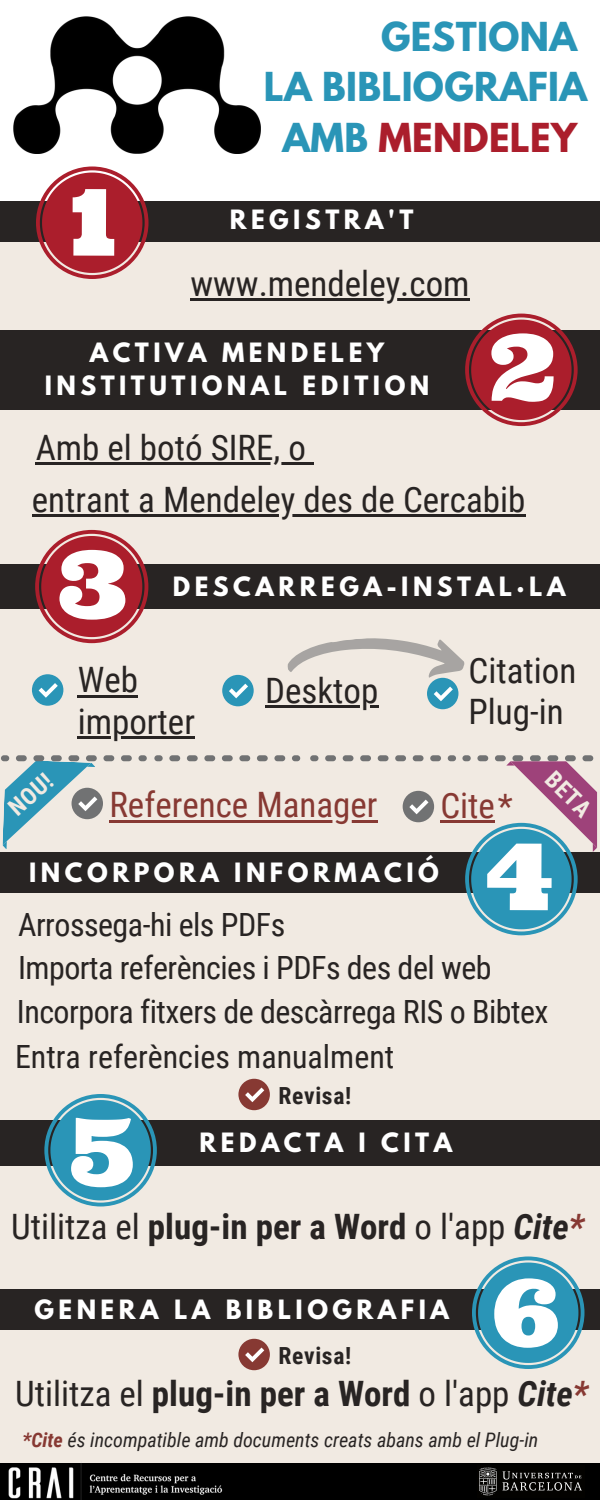
<style>
.page{position:relative;width:600px;height:1500px;background:#f1eae2}
.page>*{position:absolute;margin:0;border:0;box-sizing:border-box;transform-origin:0 0}
.t1{font:700 35.4px/50.2px "League Spartan";letter-spacing:.01em;color:#2a95b7;text-align:right}
.t2{font:35px/41.2px "Roboto Condensed";color:#282423}
.t3{font:35px "Roboto Condensed";color:#873933}
.t4{font:32px/44.6px "Roboto Condensed";letter-spacing:-.015em;color:#282423}
.t5{font:700 23.6px/33px "League Spartan";letter-spacing:.19em;color:#fff;text-align:center}
.t6{font:700 23.6px "Roboto Condensed";letter-spacing:.025em;color:#282423}
.t7{font:700 23.6px "Roboto Condensed";color:#f1eae2}
.t8{font:italic 20px "Roboto Condensed";color:#282423}
.s1{color:#ab1e2c}
.s2{font-weight:700}
.s3{font-weight:700;font-style:italic}
.s4{font-weight:700;font-style:italic;color:#873933}
.s5{font-weight:700;color:#873933}
</style>
<div class="page">
<div style="left:0;top:0;width:600px;height:201px;background:#fff"></div>
<div style="left:0;top:201px;width:600px;height:41px;background:#282423"></div>
<div style="left:0;top:564px;width:600px;height:45px;background:#282423"></div>
<div style="left:0;top:1289px;width:600px;height:41px;background:#282423"></div>
<div style="left:0;top:1463px;width:600px;height:37px;background:#000"></div>
<svg style="left:36px;top:167px;width:112px;height:112px"></svg>
<div style="left:0;top:1120px;width:600px;height:46px;background:#282423"></div>
<svg style="left:44px;top:1094px;width:113px;height:112px"></svg>
<svg style="left:472px;top:1257px;width:112px;height:112px"></svg>
<img style="left:479px;top:1467px;width:103px;height:29px">
<img style="left:13px;top:16px;width:247px;height:137px">
<div style="left:0;top:369px;width:600px;height:41px;background:#282423"></div>
<div style="left:0;top:330px;width:600px;height:41px;background:#282423"></div>
<div style="left:0;top:852px;width:600px;height:41px;background:#282423"></div>
<svg style="left:465px;top:314px;width:113px;height:112px"></svg>
<svg style="left:35px;top:530px;width:113px;height:113px"></svg>
<div style="left:222px;top:675px;width:32px;height:31px;background:#2a95b7;border-radius:50%"></div>
<svg style="left:229px;top:684px;width:19px;height:14px"></svg>
<div style="left:32px;top:674px;width:31px;height:32px;background:#2a95b7;border-radius:50%"></div>
<svg style="left:39px;top:683px;width:19px;height:15px"></svg>
<div style="left:427px;top:678px;width:31px;height:31px;background:#2a95b7;border-radius:50%"></div>
<div style="left:403px;top:791px;width:31px;height:31px;background:#717273;border-radius:50%"></div>
<svg style="left:409px;top:800px;width:20px;height:14px"></svg>
<div style="left:139px;top:755px;width:8px;height:6px;background:#717273;border-radius:3px"></div>
<svg style="left:2px;top:755px;width:130px;height:94px"></svg>
<div style="left:1px;top:755px;width:8px;height:6px;background:#717273;border-radius:3px"></div>
<div style="left:292px;top:755px;width:8px;height:6px;background:#717273;border-radius:3px"></div>
<svg style="left:169px;top:755px;width:116px;height:6px"></svg>
<div style="left:154px;top:755px;width:9px;height:6px;background:#717273;border-radius:3px"></div>
<div style="left:448px;top:755px;width:8px;height:6px;background:#717273;border-radius:3px"></div>
<svg style="left:325px;top:755px;width:116px;height:6px"></svg>
<div style="left:310px;top:755px;width:8px;height:6px;background:#717273;border-radius:3px"></div>
<div style="left:462px;top:755px;width:9px;height:6px;background:#717273;border-radius:3px"></div>
<div style="left:238px;top:1079px;width:32px;height:31px;background:#873933;border-radius:50%"></div>
<svg style="left:245px;top:1088px;width:19px;height:14px"></svg>
<img style="left:8px;top:1463px;width:215px;height:37px">
<div style="left:238px;top:1339px;width:32px;height:31px;background:#873933;border-radius:50%"></div>
<svg style="left:245px;top:1348px;width:19px;height:14px"></svg>
<svg style="left:287px;top:638px;width:178px;height:63px"></svg>
<svg style="left:465px;top:755px;width:132px;height:180px"></svg>
<hr style="left:32px;top:514px;width:493px;height:3px;background:#282423">
<hr style="left:191px;top:298px;width:279px;height:3px;background:#282423">
<hr style="left:36px;top:462px;width:270px;height:3px;background:#282423">
<svg style="left:306px;top:462px;width:8px;height:3px"></svg>
<hr style="left:109px;top:820px;width:269px;height:3px;background:#873933">
<hr style="left:78px;top:695px;width:60px;height:3px;background:#282423">
<hr style="left:78px;top:736px;width:117px;height:3px;background:#282423">
<hr style="left:265px;top:705px;width:113px;height:3px;background:#282423">
<hr style="left:440px;top:820px;width:55px;height:3px;background:#873933">
<p class="t1" style="left:264px;top:16px;width:325px">GESTIONA<br>LA BIBLIOGRAFIA<br>AMB <span class="s1">MENDELEY</span></p>
<p class="t5" style="left:230px;top:206px;width:185px">REGISTRA'T</p>
<p class="t2" style="left:191px;top:263px;width:281px">www.mendeley.com</p>
<p class="t5" style="left:45px;top:339px;width:386px">ACTIVA MENDELEY<br>INSTITUTIONAL EDITION</p>
<p class="t2" style="left:36px;top:428px;width:272px">Amb el botó SIRE, o</p>
<p class="t2" style="left:32px;top:479px;width:495px">entrant a Mendeley des de Cercabib</p>
<p class="t5" style="left:173px;top:573px;width:394px">DESCARREGA-INSTAL·LA</p>
<p class="t2" style="left:78px;top:660px;width:119px">Web importer</p>
<p class="t2" style="left:469px;top:651px;width:109px;line-height:40.5px">Citation<br>Plug-in</p>
<p class="t2" style="left:265px;top:670px;width:115px">Desktop</p>
<p class="t7" style="left:3px;top:801px;width:52px;rotate:-42deg">NOU!</p>
<p class="t7" style="left:559px;top:765px;width:55px;rotate:45deg">BETA</p>
<p class="t3" style="left:109px;top:785px;width:270px">Reference Manager</p>
<p class="t3" style="left:440px;top:785px;width:74px">Cite*</p>
<p class="t5" style="left:29px;top:859px;width:411px">INCORPORA INFORMACIÓ</p>
<p class="t4" style="left:18px;top:903px;width:269px">Arrossega-hi els PDFs</p>
<p class="t4" style="left:15px;top:946px;width:535px">Importa referències i PDFs des del web<br>Incorpora fitxers de descàrrega RIS o Bibtex<br>Entra referències manualment</p>
<p class="t6" style="left:279px;top:1082px;width:74px">Revisa!</p>
<p class="t5" style="left:200px;top:1129px;width:254px">REDACTA I CITA</p>
<p class="t2" style="left:11px;top:1206px;width:575px">Utilitza el <span class="s2">plug-in per a Word</span> o l'app <span class="s3">Cite</span><span class="s4">*</span></p>
<p class="t5" style="left:34px;top:1296px;width:416px">GENERA LA BIBLIOGRAFIA</p>
<p class="t6" style="left:279px;top:1342px;width:74px">Revisa!</p>
<p class="t2" style="left:15px;top:1373px;width:575px">Utilitza el <span class="s2">plug-in per a Word</span> o l'app <span class="s3">Cite</span><span class="s4">*</span></p>
<p class="t8" style="left:22px;top:1428px;width:517px"><span class="s5">*Cite</span> és incompatible amb documents creats abans amb el Plug-in</p>
</div>
